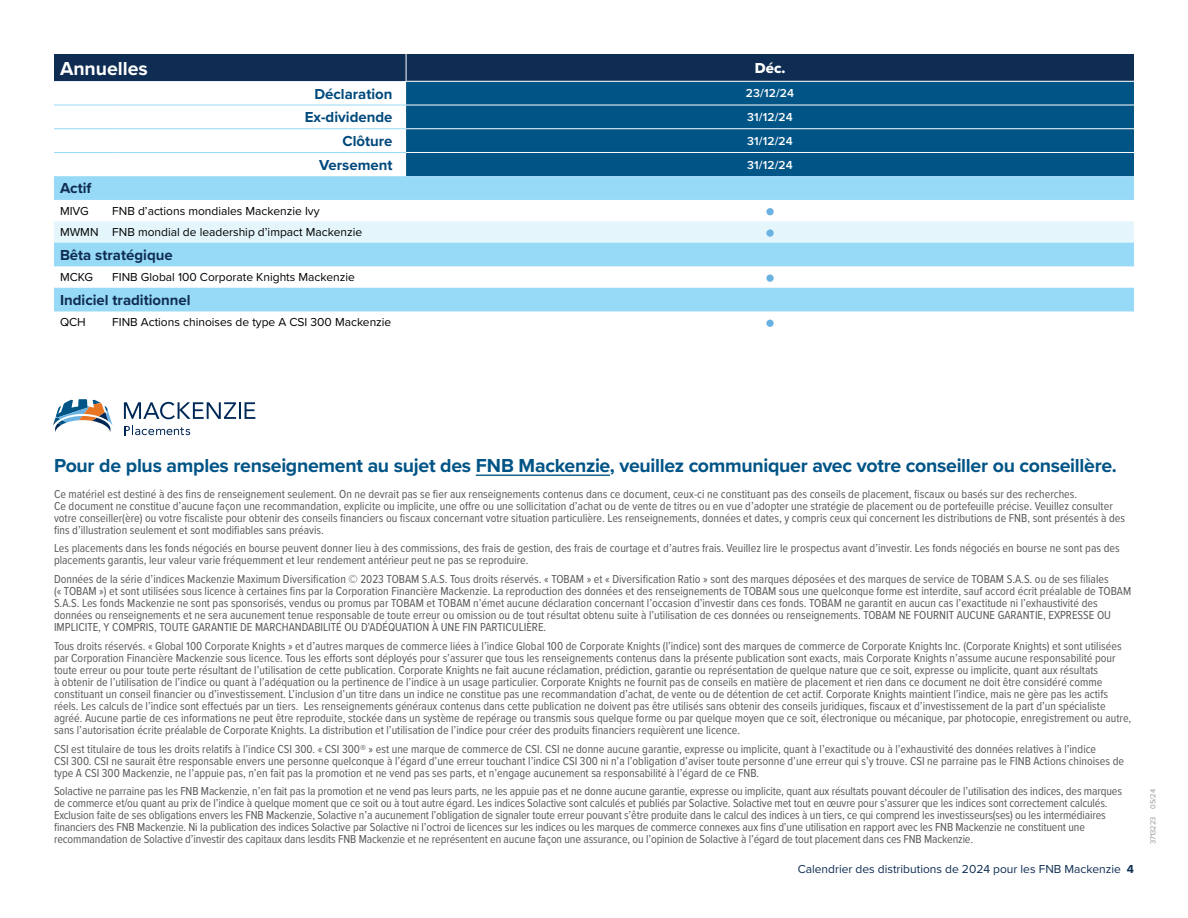
<style>
.page{position:relative;width:1188px;height:918px;background:#fff}
.page>*{position:absolute;margin:0;border:0;box-sizing:border-box;transform-origin:0 0}
.CTA{font:700 19.5px "Proxima Nova";letter-spacing:-.015em;color:#005486}
.t1{font:700 19.5px "Proxima Nova";color:#fff}
.Category_header{font:700 15px "Proxima Nova";color:#0f2d52}
.Category_header-2{font:700 15px "Proxima Nova";color:#00497c}
.t2{font:15px "Proxima Nova Extrabld";color:#fff}
.Disclaimer{font:12px/12px "Proxima Nova Cond";color:#58595b}
.body_copy{font:12px "Proxima Nova";color:#000}
.t3{font:12px "Proxima Nova";color:#0f2d52}
.Category_header-3{font:600 12px "Proxima Nova";letter-spacing:.01em;color:#fff}
.t4{font:7.5px "Proxima Nova";color:#939598}
.s1{font-weight:700}
</style>
<div class="page">
<svg style="left:54px;top:81px;width:1080px;height:241px"></svg>
<div style="left:406px;top:82px;width:728px;height:94px;background:#005486"></div>
<div style="left:54px;top:176px;width:1080px;height:24px;background:#97daf8"></div>
<div style="left:54px;top:221px;width:1080px;height:22px;background:#e4f5fc"></div>
<svg style="left:54px;top:243px;width:1080px;height:68px;fill:#97daf8"></svg>
<div style="left:54px;top:54px;width:1080px;height:27px;background:#0f2d52"></div>
<hr style="left:54px;top:105px;width:58px;height:1px;background:#97daf8">
<hr style="left:112px;top:105px;width:294px;height:1px;background:#97daf8">
<hr style="left:54px;top:128px;width:58px;height:1px;background:#97daf8">
<hr style="left:112px;top:128px;width:294px;height:1px;background:#97daf8">
<hr style="left:54px;top:152px;width:58px;height:1px;background:#97daf8">
<hr style="left:112px;top:152px;width:294px;height:1px;background:#97daf8">
<hr style="left:406px;top:81px;width:728px;height:1px;background:#fff">
<hr style="left:406px;top:105px;width:728px;height:1px;background:#fff">
<hr style="left:406px;top:128px;width:728px;height:1px;background:#fff">
<hr style="left:406px;top:152px;width:728px;height:1px;background:#fff">
<div style="left:766px;top:208px;width:8px;height:7px;background:#6ab2e2;border-radius:50%"></div>
<div style="left:766px;top:229px;width:8px;height:8px;background:#6ab2e2;border-radius:50%"></div>
<div style="left:766px;top:275px;width:8px;height:7px;background:#6ab2e2;border-radius:50%"></div>
<div style="left:766px;top:320px;width:8px;height:7px;background:#6ab2e2;border-radius:50%"></div>
<svg style="left:53px;top:399px;width:60px;height:33px"></svg>
<svg style="left:124px;top:402px;width:131px;height:17px"></svg>
<svg style="left:124px;top:425px;width:66px;height:10px"></svg>
<hr style="left:476px;top:475px;width:134px;height:1px;background:#005486">
<h2 class="t1" style="left:60px;top:54px;width:89px">Annuelles</h2>
<p class="t2" style="left:755px;top:57px;width:32px">Déc.</p>
<p class="Category_header-2" style="left:314px;top:82px;width:80px">Déclaration</p>
<p class="Category_header-3" style="left:746px;top:84px;width:50px">23/12/24</p>
<p class="Category_header-2" style="left:305px;top:106px;width:89px">Ex-dividende</p>
<p class="Category_header-3" style="left:747px;top:108px;width:47px">31/12/24</p>
<p class="Category_header-2" style="left:342px;top:130px;width:52px">Clôture</p>
<p class="Category_header-3" style="left:747px;top:132px;width:47px">31/12/24</p>
<p class="Category_header-2" style="left:319px;top:154px;width:75px">Versement</p>
<p class="Category_header-3" style="left:747px;top:156px;width:47px">31/12/24</p>
<p class="Category_header" style="left:60px;top:177px;width:33px">Actif</p>
<p class="body_copy" style="left:60px;top:202px;width:30px">MIVG</p>
<p class="body_copy" style="left:112px;top:202px;width:209px">FNB d’actions mondiales Mackenzie Ivy</p>
<p class="body_copy" style="left:60px;top:223px;width:40px">MWMN</p>
<p class="body_copy" style="left:112px;top:223px;width:251px">FNB mondial de leadership d’impact Mackenzie</p>
<p class="Category_header" style="left:60px;top:244px;width:114px">Bêta stratégique</p>
<p class="body_copy" style="left:60px;top:268px;width:35px">MCKG</p>
<p class="body_copy" style="left:112px;top:268px;width:244px">FINB Global 100 Corporate Knights Mackenzie</p>
<p class="Category_header" style="left:60px;top:289px;width:132px">Indiciel traditionnel</p>
<p class="body_copy" style="left:60px;top:313px;width:27px">QCH</p>
<p class="body_copy" style="left:112px;top:313px;width:281px">FINB Actions chinoises de type A CSI 300 Mackenzie</p>
<p class="CTA" style="left:54px;top:451px;width:1064px">Pour de plus amples renseignement au sujet des FNB Mackenzie, veuillez communiquer avec votre conseiller ou conseillère.</p>
<p class="Disclaimer" style="left:54px;top:487px;width:1073px">Ce matériel est destiné à des fins de renseignement seulement. On ne devrait pas se fier aux renseignements contenus dans ce document, ceux-ci ne constituant pas des conseils de placement, fiscaux ou basés sur des recherches.<br>Ce document ne constitue d’aucune façon une recommandation, explicite ou implicite, une offre ou une sollicitation d’achat ou de vente de titres ou en vue d’adopter une stratégie de placement ou de portefeuille précise. Veuillez consulter votre conseiller(ère) ou votre fiscaliste pour obtenir des conseils financiers ou fiscaux concernant votre situation particulière. Les renseignements, données et dates, y compris ceux qui concernent les distributions de FNB, sont présentés à des fins d’illustration seulement et sont modifiables sans préavis.</p>
<p class="Disclaimer" style="left:54px;top:542px;width:1067px">Les placements dans les fonds négociés en bourse peuvent donner lieu à des commissions, des frais de gestion, des frais de courtage et d’autres frais. Veuillez lire le prospectus avant d’investir. Les fonds négociés en bourse ne sont pas des placements garantis, leur valeur varie fréquemment et leur rendement antérieur peut ne pas se reproduire.</p>
<p class="Disclaimer" style="left:54px;top:573px;width:1079px">Données de la série d’indices Mackenzie Maximum Diversification © 2023 TOBAM S.A.S. Tous droits réservés. « TOBAM » et « Diversification Ratio » sont des marques déposées et des marques de service de TOBAM S.A.S. ou de ses filiales<br>(« TOBAM ») et sont utilisées sous licence à certaines fins par la Corporation Financière Mackenzie. La reproduction des données et des renseignements de TOBAM sous une quelconque forme est interdite, sauf accord écrit préalable de TOBAM S.A.S. Les fonds Mackenzie ne sont pas sponsorisés, vendus ou promus par TOBAM et TOBAM n’émet aucune déclaration concernant l’occasion d’investir dans ces fonds. TOBAM ne garantit en aucun cas l’exactitude ni l’exhaustivité des données ou renseignements et ne sera aucunement tenue responsable de toute erreur ou omission ou de tout résultat obtenu suite à l’utilisation de ces données ou renseignements. TOBAM NE FOURNIT AUCUNE GARANTIE, EXPRESSE OU IMPLICITE, Y COMPRIS, TOUTE GARANTIE DE MARCHANDABILITÉ OU D’ADÉQUATION À UNE FIN PARTICULIÈRE.</p>
<p class="Disclaimer" style="left:54px;top:639px;width:1079px">Tous droits réservés. « Global 100 Corporate Knights » et d’autres marques de commerce liées à l’indice Global 100 de Corporate Knights (l’indice) sont des marques de commerce de Corporate Knights Inc. (Corporate Knights) et sont utilisées par Corporation Financière Mackenzie sous licence. Tous les efforts sont déployés pour s’assurer que tous les renseignements contenus dans la présente publication sont exacts, mais Corporate Knights n’assume aucune responsabilité pour toute erreur ou pour toute perte résultant de l’utilisation de cette publication. Corporate Knights ne fait aucune réclamation, prédiction, garantie ou représentation de quelque nature que ce soit, expresse ou implicite, quant aux résultats<br>à obtenir de l’utilisation de l’indice ou quant à l’adéquation ou la pertinence de l’indice à un usage particulier. Corporate Knights ne fournit pas de conseils en matière de placement et rien dans ce document ne doit être considéré comme constituant un conseil financier ou d’investissement. L’inclusion d’un titre dans un indice ne constitue pas une recommandation d’achat, de vente ou de détention de cet actif. Corporate Knights maintient l’indice, mais ne gère pas les actifs réels. Les calculs de l’indice sont effectués par un tiers. Les renseignements généraux contenus dans cette publication ne doivent pas être utilisés sans obtenir des conseils juridiques, fiscaux et d’investissement de la part d’un spécialiste agréé. Aucune partie de ces informations ne peut être reproduite, stockée dans un système de repérage ou transmis sous quelque forme ou par quelque moyen que ce soit, électronique ou mécanique, par photocopie, enregistrement ou autre, sans l’autorisation écrite préalable de Corporate Knights. La distribution et l’utilisation de l’indice pour créer des produits financiers requièrent une licence.</p>
<p class="Disclaimer" style="left:54px;top:742px;width:1072px">CSI est titulaire de tous les droits relatifs à l’indice CSI 300. « CSI 300® » est une marque de commerce de CSI. CSI ne donne aucune garantie, expresse ou implicite, quant à l’exactitude ou à l’exhaustivité des données relatives à l’indice<br>CSI 300. CSI ne saurait être responsable envers une personne quelconque à l’égard d’une erreur touchant l’indice CSI 300 ni n’a l’obligation d’aviser toute personne d’une erreur qui s’y trouve. CSI ne parraine pas le FINB Actions chinoises de type A CSI 300 Mackenzie, ne l’appuie pas, n’en fait pas la promotion et ne vend pas ses parts, et n’engage aucunement sa responsabilité à l’égard de ce FNB.</p>
<p class="Disclaimer" style="left:54px;top:785px;width:1070px">Solactive ne parraine pas les FNB Mackenzie, n’en fait pas la promotion et ne vend pas leurs parts, ne les appuie pas et ne donne aucune garantie, expresse ou implicite, quant aux résultats pouvant découler de l’utilisation des indices, des marques de commerce et/ou quant au prix de l’indice à quelque moment que ce soit ou à tout autre égard. Les indices Solactive sont calculés et publiés par Solactive. Solactive met tout en œuvre pour s’assurer que les indices sont correctement calculés.<br>Exclusion faite de ses obligations envers les FNB Mackenzie, Solactive n’a aucunement l’obligation de signaler toute erreur pouvant s’être produite dans le calcul des indices à un tiers, ce qui comprend les investisseurs(ses) ou les intermédiaires financiers des FNB Mackenzie. Ni la publication des indices Solactive par Solactive ni l’octroi de licences sur les indices ou les marques de commerce connexes aux fins d’une utilisation en rapport avec les FNB Mackenzie ne constituent une recommandation de Solactive d’investir des capitaux dans lesdits FNB Mackenzie et ne représentent en aucune façon une assurance, ou l’opinion de Solactive à l’égard de tout placement dans ces FNB Mackenzie.</p>
<p class="t4" style="left:1147px;top:844px;width:57px;rotate:-90deg">3713223 05/24</p>
<p class="t3" style="left:798px;top:861px;width:338px">Calendrier des distributions de 2024 pour les FNB Mackenzie <span class="s1">4</span></p>
</div>
